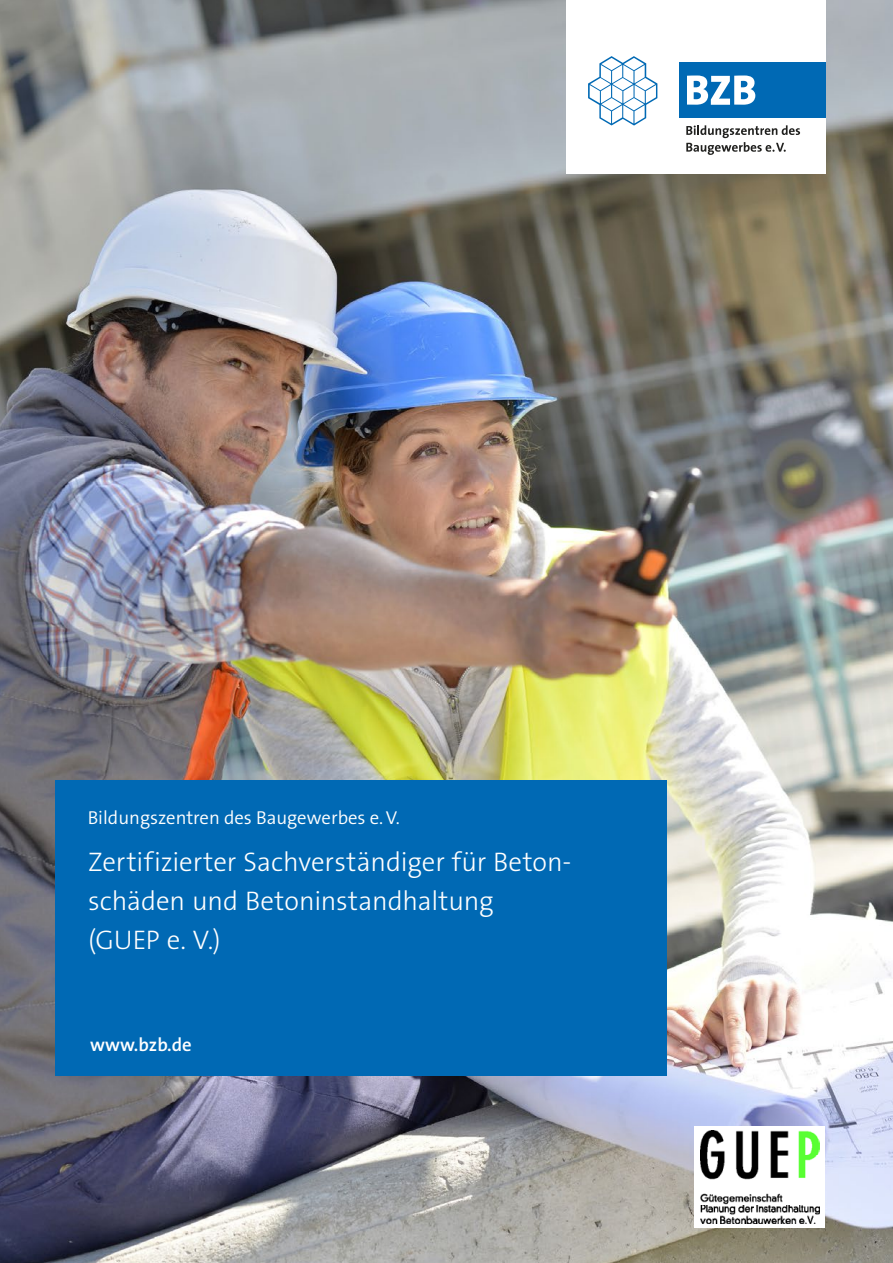
<style>
.page{position:relative;width:893px;height:1263px;background:#fff}
.page>*{position:absolute;margin:0;border:0;box-sizing:border-box;transform-origin:0 0}
.t1{font:300 27px/39px "The Sans B W3";letter-spacing:-.005em;color:#fff}
.t2{font:300 18.75px "The Sans B W4";color:#fff}
.t3{font:600 18.75px "The Sans B W6";color:#fff}
</style>
<div class="page">
<img style="left:0;top:0;width:893px;height:1263px">
<div style="left:55px;top:780px;width:612px;height:295px;background:#0069b4"></div>
<div style="left:566px;top:0;width:259px;height:174px;background:#fff"></div>
<div style="left:679px;top:62px;width:146px;height:56px;background:#0069b4"></div>
<svg style="left:687px;top:76px;width:68px;height:29px"></svg>
<svg style="left:588px;top:56px;width:69px;height:70px"></svg>
<svg style="left:686px;top:125px;width:114px;height:30px"></svg>
<div style="left:695px;top:1126px;width:130px;height:102px;background:#fff"></div>
<img style="left:700px;top:1130px;width:120px;height:94px">
<p class="t2" style="left:88px;top:806px;width:314px">Bildungszentren des Baugewerbes e.V.</p>
<p class="t1" style="left:88px;top:843px;width:485px">Zertifizierter Sachverständiger für Beton&shy;schäden und Betoninstandhaltung (GUEP e. V.)</p>
<p class="t3" style="left:90px;top:1032px;width:103px">www.bzb.de</p>
</div>
